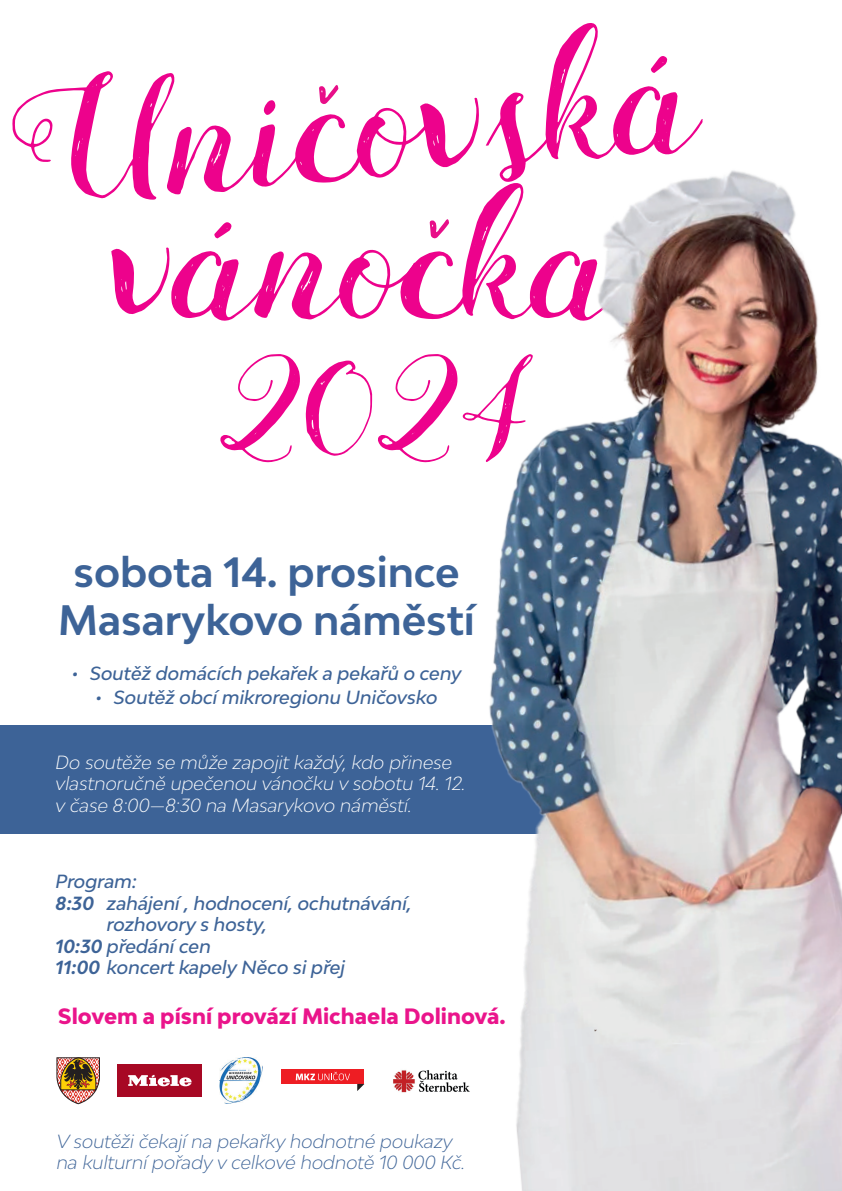
<style>
.page{position:relative;width:842px;height:1191px;background:#fff}
.page>*{position:absolute;margin:0;border:0;box-sizing:border-box;transform-origin:0 0}
.t1{font:187px "Mightype Script";color:#ed028c}
.t2{font:140.6px "Mightype Script";color:#ed028c}
.t3{font:700 40px/48px "Bw Modelica";color:#3d6397;text-align:center}
.t4{font:800 21px "Bw Modelica";color:#ea148b}
.t5{font:italic 500 18px "Bw Modelica";color:#3d6397}
.t6{font:italic 300 18px/21.6px "Bw Modelica";color:#fff}
.t7{font:italic 300 18px/21.6px "Bw Modelica";color:#3d6397}
.t8{font:18px "Mightype Script";color:#382016}
.s1{font-weight:700}
</style>
<div class="page">
<div style="left:0;top:725px;width:694px;height:109px;background:#3d6397"></div>
<img style="left:364px;top:170px;width:478px;height:1021px">
<div style="left:117px;top:1064px;width:85px;height:33px;background:#a70824"></div>
<svg style="left:128px;top:1074px;width:64px;height:12px"></svg>
<img style="left:219px;top:1057px;width:44px;height:46px">
<svg style="left:57px;top:1057px;width:43px;height:47px"></svg>
<div style="left:281px;top:1069px;width:83px;height:15px;background:#ee1d23"></div>
<svg style="left:296px;top:1071px;width:54px;height:9px"></svg>
<svg style="left:357px;top:1084px;width:7px;height:7px"></svg>
<img style="left:383px;top:1065px;width:94px;height:31px">
<svg style="left:429px;top:219px;width:22px;height:20px"></svg>
<h1 class="t1" style="left:4px;top:45px;width:688px;rotate:-5deg">Unicovská</h1>
<h1 class="t1" style="left:117px;top:154px;width:501px">vánocka</h1>
<h2 class="t2" style="left:218px;top:333px;width:320px">2024</h2>
<h3 class="t3" style="left:58px;top:547px;width:418px">sobota 14. prosince<br>Masarykovo náměstí</h3>
<p class="t5" style="left:72px;top:661px;width:391px">• Soutěž domácích pekařek a pekařů o ceny</p>
<p class="t5" style="left:95px;top:685px;width:344px">• Soutěž obcí mikroregionu Uničovsko</p>
<p class="t6" style="left:56px;top:751px;width:411px">Do soutěže se může zapojit každý, kdo přinese vlastnoručně upečenou vánočku v sobotu 14. 12. v čase 8:00—8:30 na Masarykovo náměstí.</p>
<p class="t5" style="left:56px;top:869px;width:83px">Program:</p>
<p class="t5" style="left:56px;top:891px;width:357px"><span class="s1">8:30</span> zahájení , hodnocení, ochutnávání,</p>
<p class="t5" style="left:107px;top:912px;width:162px">rozhovory s hosty,</p>
<p class="t5" style="left:56px;top:934px;width:157px"><span class="s1">10:30</span> předání cen</p>
<p class="t5" style="left:56px;top:956px;width:291px"><span class="s1">11:00</span> koncert kapely Něco si přej</p>
<p class="t4" style="left:58px;top:1002px;width:449px">Slovem a písní provází Michaela Dolinová.</p>
<p class="t7" style="left:57px;top:1129px;width:410px">V soutěži čekají na pekařky hodnotné poukazy na kulturní pořady v celkové hodnotě 10 000 Kč.</p>
<p class="t8" style="left:594px;top:1026px;width:5px">ˇ</p>
</div>
